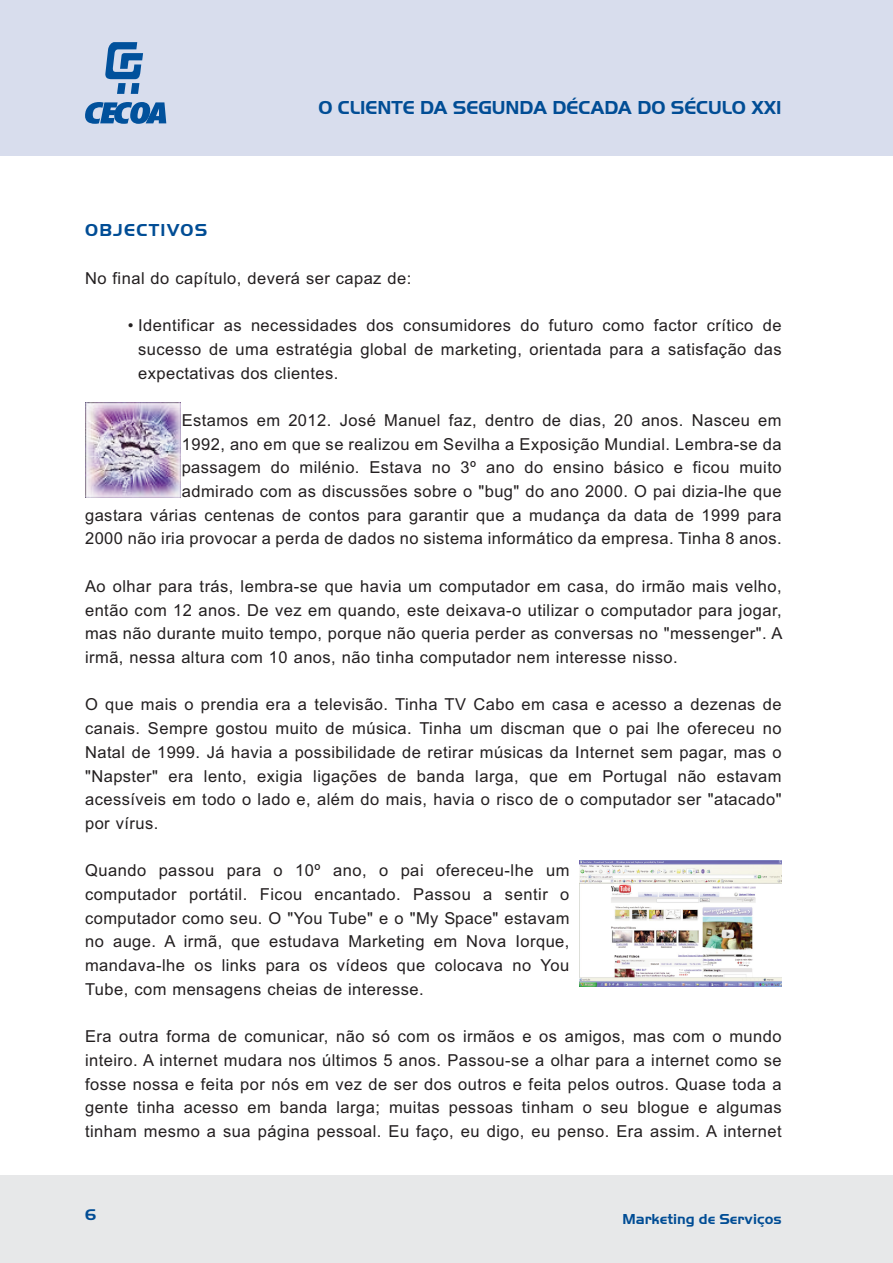
<style>
.page{position:relative;width:893px;height:1263px;background:#fff}
.page>*{position:absolute;margin:0;border:0;box-sizing:border-box;transform-origin:0 0}
.t1{font:700 19.5px "Handel Got D";color:#014d95}
.t2{font:700 18px "Handel Got D";letter-spacing:.07em;color:#014d95}
.t3{font:16.5px/23.7px "Arial";letter-spacing:.03em;color:#231f20;text-align:justify}
.t4{font:700 15px "Handel Got D";color:#014d95}
.t5{font:15px "Handel Gothic BT";color:#014d95}
</style>
<div class="page">
<div style="left:0;top:0;width:893px;height:155px;background:#d8dded"></div>
<div style="left:0;top:1175px;width:893px;height:88px;background:#e7e8e9"></div>
<svg style="left:105px;top:42px;width:38px;height:52px"></svg>
<svg style="left:85px;top:102px;width:81px;height:22px"></svg>
<img style="left:85px;top:402px;width:95px;height:95px">
<img style="left:580px;top:860px;width:202px;height:127px">
<p class="t1" style="left:318px;top:95px;width:465px">O CLIENTE DA SEGUNDA DÉCADA DO SÉCULO XXI</p>
<p class="t2" style="left:85px;top:220px;width:124px">OBJECTIVOS</p>
<p class="t3" style="left:85px;top:266px;width:328px">No final do capítulo, deverá ser capaz de:</p>
<p class="t3" style="left:138px;top:314px;width:645px;text-indent:-10px">• Identificar as necessidades dos consumidores do futuro como factor crítico de sucesso de uma estratégia global de marketing, orientada para a satisfação das expectativas dos clientes.</p>
<p class="t3" style="left:85px;top:408px;width:698px;text-align:right">Estamos em 2012. José Manuel faz, dentro de dias, 20 anos. Nasceu em<br>1992, ano em que se realizou em Sevilha a Exposição Mundial. Lembra-se da<br>passagem do milénio. Estava no 3º ano do ensino básico e ficou muito<br>admirado com as discussões sobre o "bug" do ano 2000. O pai dizia-lhe que<br>gastara várias centenas de contos para garantir que a mudança da data de 1999 para 2000 não iria provocar a perda de dados no sistema informático da empresa. Tinha 8 anos.</p>
<p class="t3" style="left:85px;top:574px;width:699px">Ao olhar para trás, lembra-se que havia um computador em casa, do irmão mais velho, então com 12 anos. De vez em quando, este deixava-o utilizar o computador para jogar, mas não durante muito tempo, porque não queria perder as conversas no "messenger". A irmã, nessa altura com 10 anos, não tinha computador nem interesse nisso.</p>
<p class="t3" style="left:85px;top:693px;width:698px">O que mais o prendia era a televisão. Tinha TV Cabo em casa e acesso a dezenas de canais. Sempre gostou muito de música. Tinha um discman que o pai lhe ofereceu no Natal de 1999. Já havia a possibilidade de retirar músicas da Internet sem pagar, mas o "Napster" era lento, exigia ligações de banda larga, que em Portugal não estavam acessíveis em todo o lado e, além do mais, havia o risco de o computador ser "atacado" por vírus.</p>
<p class="t3" style="left:85px;top:859px;width:486px">Quando passou para o 10º ano, o pai ofereceu-lhe um computador portátil. Ficou encantado. Passou a sentir o computador como seu. O "You Tube" e o "My Space" estavam no auge. A irmã, que estudava Marketing em Nova Iorque, mandava-lhe os links para os vídeos que colocava no You Tube, com mensagens cheias de interesse.</p>
<p class="t3" style="left:85px;top:1025px;width:698px">Era outra forma de comunicar, não só com os irmãos e os amigos, mas com o mundo inteiro. A internet mudara nos últimos 5 anos. Passou-se a olhar para a internet como se fosse nossa e feita por nós em vez de ser dos outros e feita pelos outros. Quase toda a gente tinha acesso em banda larga; muitas pessoas tinham o seu blogue e algumas tinham mesmo a sua página pessoal. Eu faço, eu digo, eu penso. Era assim. A internet</p>
<p class="t5" style="left:85px;top:1205px;width:12px">6</p>
<p class="t4" style="left:622px;top:1210px;width:161px">Marketing de Serviços</p>
</div>
